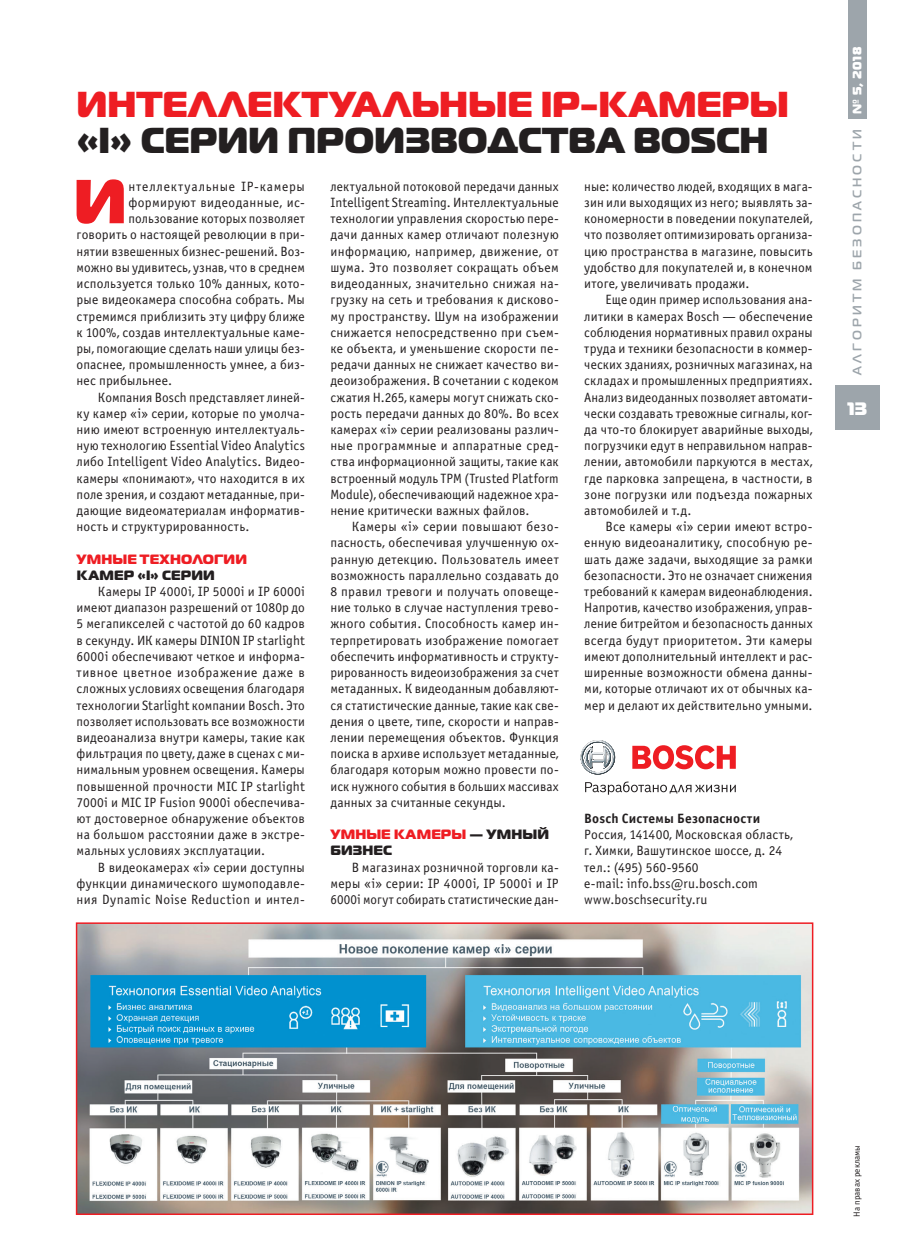
<style>
.page{position:relative;width:902px;height:1255px;background:#fff}
.page>*{position:absolute;margin:0;border:0;box-sizing:border-box;transform-origin:0 0}
.t1{font:61.95px "Magistral Black C";color:#ee1d23}
.t2{font:36px "Magistral Black C";letter-spacing:.005em;color:#ee1d23}
.t3{font:36px "Magistral Black C";letter-spacing:-.005em;color:#231f20}
.t4{font:18px "Magistral Black C";color:#fff}
.t5{font:13.5px/16.2px "Officina Sans C";letter-spacing:.01em;color:#231f20;text-align:justify}
.t6{font:13.5px/16.2px "Magistral Black C";letter-spacing:.01em;color:#231f20}
.t7{font:13.5px "Officina Sans C";letter-spacing:.055em;color:#231f20}
.t8{font:13.5px "Officina Sans C";letter-spacing:.03em;color:#231f20}
.t9{font:700 13.5px "Officina Sans C";letter-spacing:.015em;color:#231f20}
.t10{font:13.5px "Magistral Black C";letter-spacing:.01em;color:#ee1d23}
.t11{font:700 12.3px "Magistral C";letter-spacing:.255em;color:#9da5ab}
.t12{font:12.3px "Magistral Black C";color:#fff}
.t13{font:9px "Officina Sans C";color:#231f20}
.s1{color:#ee1d23}
</style>
<div class="page">
<div style="left:848px;top:0;width:18px;height:119px;background:#9da5ab"></div>
<div style="left:834px;top:385px;width:45px;height:45px;background:#9da5ab"></div>
<svg style="left:580px;top:740px;width:35px;height:34px"></svg>
<svg style="left:632px;top:745px;width:103px;height:24px"></svg>
<svg style="left:585px;top:781px;width:150px;height:13px"></svg>
<img style="left:79px;top:925px;width:731px;height:286px">
<div style="left:76px;top:922px;width:737px;height:292px;border:2px solid #ee1d23"></div>
<h2 class="t2" style="left:77px;top:80px;width:713px">ИНТЕЛЛЕКТУАЛЬНЫЕ IP-КАМЕРЫ</h2>
<h2 class="t3" style="left:77px;top:116px;width:693px">«I» СЕРИИ ПРОИЗВОДСТВА BOSCH</h2>
<h1 class="t1" style="left:73px;top:161px;width:49px">И</h1>
<p class="t7" style="left:128px;top:179px;width:178px">нтеллектуальные IP-камеры</p>
<p class="t8" style="left:128px;top:195px;width:178px">формируют видеоданные, ис-</p>
<p class="t5" style="left:128px;top:211px;width:178px">пользование которых позволяет</p>
<p class="t5" style="left:77px;top:227px;width:230px">говорить о настоящей революции в при-</p>
<p class="t5" style="left:77px;top:243px;width:230px">нятии взвешенных бизнес-решений. Воз-</p>
<p class="t5" style="left:77px;top:259px;width:230px">можно вы удивитесь, узнав, что в среднем</p>
<p class="t5" style="left:77px;top:276px;width:230px">используется только 10% данных, кото-</p>
<p class="t5" style="left:77px;top:292px;width:230px">рые видеокамера способна собрать. Мы</p>
<p class="t5" style="left:77px;top:308px;width:230px">стремимся приблизить эту цифру ближе</p>
<p class="t5" style="left:77px;top:324px;width:230px">к 100%, создав интеллектуальные каме-</p>
<p class="t5" style="left:77px;top:340px;width:230px">ры, помогающие сделать наши улицы без-</p>
<p class="t5" style="left:77px;top:357px;width:230px">опаснее, промышленность умнее, а биз-</p>
<p class="t5" style="left:77px;top:373px;width:97px">нес прибыльнее.</p>
<p class="t5" style="left:98px;top:389px;width:208px">Компания Bosch представляет линей-</p>
<p class="t5" style="left:77px;top:405px;width:230px">ку камер «i» серии, которые по умолча-</p>
<p class="t5" style="left:77px;top:421px;width:230px">нию имеют встроенную интеллектуаль-</p>
<p class="t5" style="left:77px;top:438px;width:230px">ную технологию Essential Video Analytics</p>
<p class="t5" style="left:77px;top:454px;width:230px">либо Intelligent Video Analytics. Видео-</p>
<p class="t5" style="left:77px;top:470px;width:230px">камеры «понимают», что находится в их</p>
<p class="t5" style="left:77px;top:486px;width:230px">поле зрения, и создают метаданные, при-</p>
<p class="t5" style="left:77px;top:502px;width:230px">дающие видеоматериалам информатив-</p>
<p class="t5" style="left:77px;top:519px;width:174px">ность и структурированность.</p>
<p class="t10" style="left:77px;top:550px;width:172px">УМНЫЕ ТЕХНОЛОГИИ</p>
<p class="t6" style="left:77px;top:566px;width:140px">КАМЕР «I» СЕРИИ</p>
<p class="t5" style="left:77px;top:583px;width:230px;text-indent:21px">Камеры IP 4000i, IP 5000i и IP 6000i имеют диапазон разрешений от 1080p до 5 мегапикселей с частотой до 60 кадров в секунду. ИК камеры DINION IP starlight 6000i обеспечивают четкое и информа&shy;тивное цветное изображение даже в сложных условиях освещения благодаря технологии Starlight компании Bosch. Это позволяет использовать все возможности видеоанализа внутри камеры, такие как фильтрация по цвету, даже в сценах с ми&shy;нимальным уровнем освещения. Камеры повышенной прочности MIC IP starlight 7000i и MIC IP Fusion 9000i обеспечива&shy;ют достоверное обнаружение объектов на большом расстоянии даже в экстре&shy;мальных условиях эксплуатации.</p>
<p class="t5" style="left:77px;top:859px;width:230px;text-indent:21px">В видеокамерах «i» серии доступны функции динамического шумоподавле&shy;ния Dynamic Noise Reduction и интел-</p>
<p class="t5" style="left:330px;top:178px;width:230px">лектуальной потоковой передачи данных Intelligent Streaming. Интеллектуальные технологии управления скоростью пере&shy;дачи данных камер отличают полезную информацию, например, движение, от шума. Это позволяет сокращать объем видеоданных, значительно снижая на&shy;грузку на сеть и требования к дисково&shy;му пространству. Шум на изображении снижается непосредственно при съем&shy;ке объекта, и уменьшение скорости пе&shy;редачи данных не снижает качество ви&shy;деоизображения. В сочетании с кодеком сжатия H.265, камеры могут снижать ско&shy;рость передачи данных до 80%. Во всех камерах «i» серии реализованы различ&shy;ные программные и аппаратные сред&shy;ства информационной защиты, такие как встроенный модуль TPM (Trusted Platform Module), обеспечивающий надежное хра&shy;нение критически важных файлов.</p>
<p class="t5" style="left:330px;top:519px;width:230px;text-indent:21px">Камеры «i» серии повышают безо&shy;пасность, обеспечивая улучшенную ох&shy;ранную детекцию. Пользователь имеет возможность параллельно создавать до 8 правил тревоги и получать оповеще&shy;ние только в случае наступления трево&shy;жного события. Способность камер ин&shy;терпретировать изображение помогает обеспечить информативность и структу&shy;рированность видеоизображения за счет метаданных. К видеоданным добавляют&shy;ся статистические данные, такие как све&shy;дения о цвете, типе, скорости и направ&shy;лении перемещения объектов. Функция поиска в архиве использует метаданные, благодаря которым можно провести по&shy;иск нужного события в больших массивах данных за считанные секунды.</p>
<p class="t6" style="left:330px;top:825px;width:220px"><span class="s1">УМНЫЕ КАМЕРЫ</span> — УМНЫЙ<br>БИЗНЕС</p>
<p class="t5" style="left:330px;top:859px;width:230px;text-indent:21px">В магазинах розничной торговли ка&shy;меры «i» серии: IP 4000i, IP 5000i и IP 6000i могут собирать статистические дан-</p>
<p class="t5" style="left:584px;top:178px;width:230px">ные: количество людей, входящих в мага&shy;зин или выходящих из него; выявлять за&shy;кономерности в поведении покупателей, что позволяет оптимизировать организа&shy;цию пространства в магазине, повысить удобство для покупателей и, в конечном итоге, увеличивать продажи.</p>
<p class="t5" style="left:584px;top:292px;width:230px;text-indent:21px">Еще один пример использования ана&shy;литики в камерах Bosch — обеспечение соблюдения нормативных правил охраны труда и техники безопасности в коммер&shy;ческих зданиях, розничных магазинах, на складах и промышленных предприятиях.<br>Анализ видеоданных позволяет автомати&shy;чески создавать тревожные сигналы, ког&shy;да что-то блокирует аварийные выходы, погрузчики едут в неправильном направ&shy;лении, автомобили паркуются в местах, где парковка запрещена, в частности, в зоне погрузки или подъезда пожарных автомобилей и т.д.</p>
<p class="t5" style="left:584px;top:519px;width:230px;text-indent:21px">Все камеры «i» серии имеют встро&shy;енную видеоаналитику, способную ре&shy;шать даже задачи, выходящие за рамки безопасности. Это не означает снижения требований к камерам видеонаблюдения.<br>Напротив, качество изображения, управ&shy;ление битрейтом и безопасность данных всегда будут приоритетом. Эти камеры имеют дополнительный интеллект и рас&shy;ширенные возможности обмена данны&shy;ми, которые отличают их от обычных ка&shy;мер и делают их действительно умными.</p>
<p class="t9" style="left:584px;top:810px;width:177px">Bosch Системы Безопасности</p>
<p class="t5" style="left:584px;top:826px;width:210px;text-align:left">Россия, 141400, Московская область, г. Химки, Вашутинское шоссе, д. 24 тел.: (495) 560-9560<br>e-mail: info.bss@ru.bosch.com www.boschsecurity.ru</p>
<p class="t12" style="left:849px;top:114px;width:68px;rotate:-90deg">№ 5, 2018</p>
<p class="t11" style="left:849px;top:375px;width:248px;rotate:-90deg">Алгоритм безопасности</p>
<h3 class="t4" style="left:847px;top:397px;width:21px">13</h3>
<p class="t13" style="left:851px;top:1216px;width:73px;rotate:-90deg">На правах рекламы</p>
</div>
